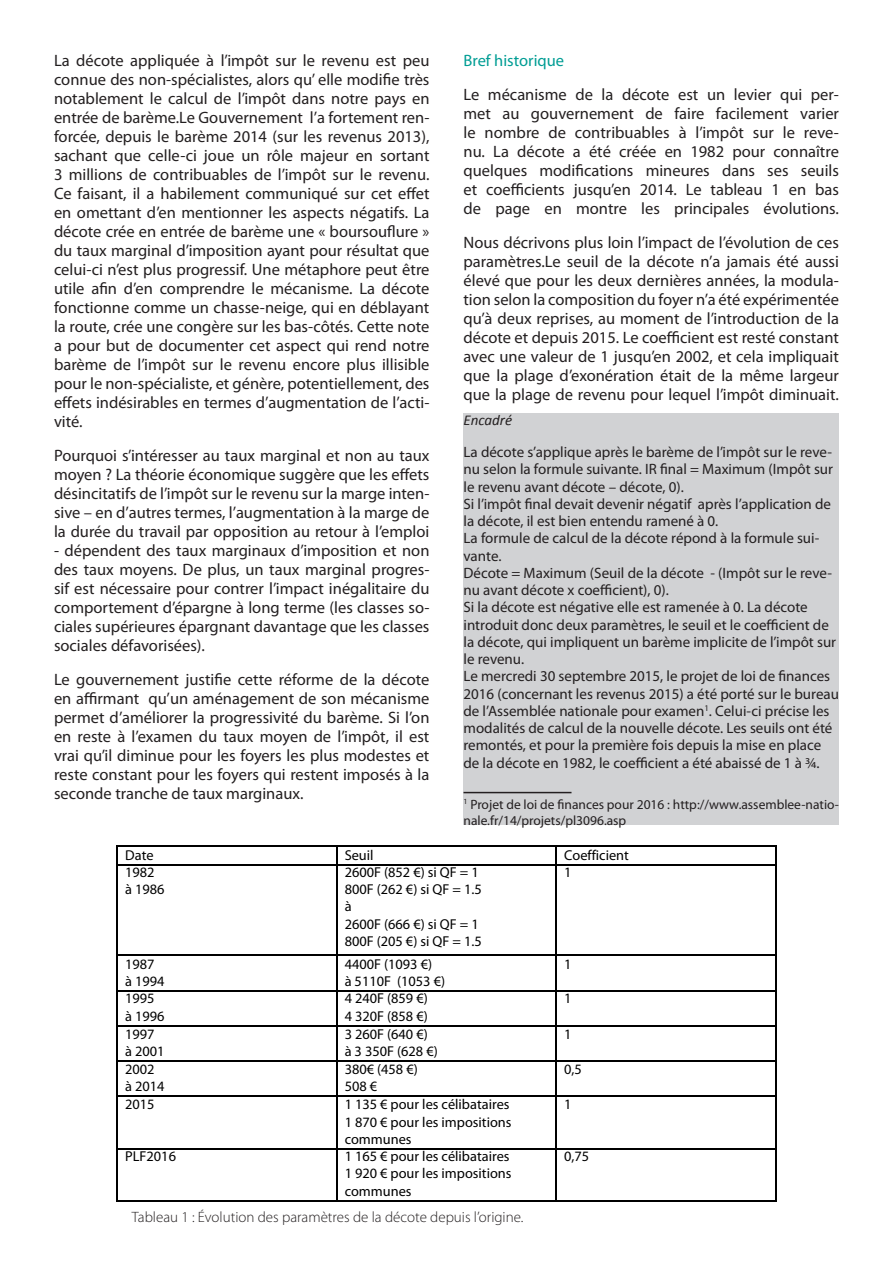
<style>
.page{position:relative;width:893px;height:1263px;background:#fff}
.page>*{position:absolute;margin:0;border:0;box-sizing:border-box;transform-origin:0 0}
.t1{font:16.5px/18.9px "Myriad Pro";color:#231f20;text-align:justify}
.t2{font:16.5px "Myriad Pro";color:#009d94}
.t3{font:15px/17.2px "Myriad Pro";color:#231f20}
.t4{font:300 15px "Myriad Pro";color:#231f20}
.t5{font:italic 15px "Calibri";color:#231f20}
.t6{font:14.4px/17.2px "Myriad Pro";color:#000}
.t7{font:13.5px/16.2px "Myriad Pro";color:#231f20}
</style>
<div class="page">
<div style="left:463px;top:414px;width:376px;height:411px;background:#d1d2d4"></div>
<hr style="left:463px;top:792px;width:108px;height:1px;background:#231f20">
<hr style="left:118px;top:845px;width:218px;height:2px;background:#000">
<hr style="left:337px;top:845px;width:219px;height:2px;background:#000">
<hr style="left:557px;top:845px;width:218px;height:2px;background:#000">
<svg style="left:117px;top:845px;width:1px;height:20px"></svg>
<hr style="left:118px;top:864px;width:218px;height:1px;background:#000">
<svg style="left:336px;top:845px;width:1px;height:20px"></svg>
<hr style="left:337px;top:864px;width:219px;height:1px;background:#000">
<svg style="left:556px;top:845px;width:1px;height:20px"></svg>
<hr style="left:557px;top:864px;width:218px;height:1px;background:#000">
<svg style="left:775px;top:845px;width:1px;height:20px"></svg>
<hr style="left:117px;top:865px;width:1px;height:89px;background:#000">
<hr style="left:336px;top:865px;width:1px;height:89px;background:#000">
<hr style="left:556px;top:865px;width:1px;height:89px;background:#000">
<hr style="left:775px;top:865px;width:1px;height:89px;background:#000">
<hr style="left:118px;top:954px;width:218px;height:2px;background:#000">
<hr style="left:337px;top:954px;width:219px;height:2px;background:#000">
<hr style="left:557px;top:954px;width:218px;height:2px;background:#000">
<hr style="left:117px;top:956px;width:1px;height:34px;background:#000">
<hr style="left:336px;top:956px;width:1px;height:34px;background:#000">
<hr style="left:556px;top:956px;width:1px;height:34px;background:#000">
<hr style="left:775px;top:956px;width:1px;height:34px;background:#000">
<hr style="left:118px;top:990px;width:218px;height:2px;background:#000">
<hr style="left:337px;top:990px;width:219px;height:2px;background:#000">
<hr style="left:557px;top:990px;width:218px;height:2px;background:#000">
<hr style="left:117px;top:992px;width:1px;height:33px;background:#000">
<hr style="left:336px;top:992px;width:1px;height:33px;background:#000">
<hr style="left:556px;top:992px;width:1px;height:33px;background:#000">
<hr style="left:775px;top:992px;width:1px;height:33px;background:#000">
<hr style="left:118px;top:1025px;width:218px;height:1px;background:#000">
<hr style="left:337px;top:1025px;width:219px;height:1px;background:#000">
<hr style="left:557px;top:1025px;width:218px;height:1px;background:#000">
<hr style="left:117px;top:1026px;width:1px;height:35px;background:#000">
<hr style="left:336px;top:1026px;width:1px;height:35px;background:#000">
<hr style="left:556px;top:1026px;width:1px;height:35px;background:#000">
<hr style="left:775px;top:1026px;width:1px;height:35px;background:#000">
<hr style="left:118px;top:1061px;width:218px;height:1px;background:#000">
<hr style="left:337px;top:1061px;width:219px;height:1px;background:#000">
<hr style="left:557px;top:1061px;width:218px;height:1px;background:#000">
<hr style="left:117px;top:1062px;width:1px;height:33px;background:#000">
<hr style="left:336px;top:1062px;width:1px;height:33px;background:#000">
<hr style="left:556px;top:1062px;width:1px;height:33px;background:#000">
<hr style="left:775px;top:1062px;width:1px;height:33px;background:#000">
<hr style="left:118px;top:1095px;width:218px;height:1px;background:#000">
<hr style="left:337px;top:1095px;width:219px;height:1px;background:#000">
<hr style="left:557px;top:1095px;width:218px;height:1px;background:#000">
<hr style="left:117px;top:1096px;width:1px;height:52px;background:#000">
<hr style="left:336px;top:1096px;width:1px;height:52px;background:#000">
<hr style="left:556px;top:1096px;width:1px;height:52px;background:#000">
<hr style="left:775px;top:1096px;width:1px;height:52px;background:#000">
<hr style="left:118px;top:1148px;width:218px;height:1px;background:#000">
<hr style="left:337px;top:1148px;width:219px;height:1px;background:#000">
<hr style="left:557px;top:1148px;width:218px;height:1px;background:#000">
<hr style="left:117px;top:1149px;width:1px;height:51px;background:#000">
<hr style="left:118px;top:1200px;width:218px;height:1px;background:#000">
<hr style="left:336px;top:1149px;width:1px;height:51px;background:#000">
<hr style="left:337px;top:1200px;width:219px;height:1px;background:#000">
<hr style="left:556px;top:1149px;width:1px;height:51px;background:#000">
<hr style="left:557px;top:1200px;width:218px;height:1px;background:#000">
<hr style="left:775px;top:1149px;width:1px;height:51px;background:#000">
<p class="t1" style="left:54px;top:51px;width:377px">La décote appliquée à l’impôt sur le revenu est peu connue des non-spécialistes, alors qu’ elle modifie très notablement le calcul de l’impôt dans notre pays en entrée de barème.Le Gouvernement l’a fortement ren&shy;forcée, depuis le barème 2014 (sur les revenus 2013), sachant que celle-ci joue un rôle majeur en sortant 3 millions de contribuables de l’impôt sur le revenu.<br>Ce faisant, il a habilement communiqué sur cet effet en omettant d’en mentionner les aspects négatifs. La décote crée en entrée de barème une « boursouflure » du taux marginal d’imposition ayant pour résultat que celui-ci n’est plus progressif. Une métaphore peut être utile afin d’en comprendre le mécanisme. La décote fonctionne comme un chasse-neige, qui en déblayant la route, crée une congère sur les bas-côtés. Cette note a pour but de documenter cet aspect qui rend notre barème de l’impôt sur le revenu encore plus illisible pour le non-spécialiste, et génère, potentiellement, des effets indésirables en termes d’augmentation de l’acti&shy;vité.</p>
<p class="t1" style="left:54px;top:446px;width:377px">Pourquoi s’intéresser au taux marginal et non au taux moyen ? La théorie économique suggère que les effets désincitatifs de l’impôt sur le revenu sur la marge inten&shy;sive – en d’autres termes, l’augmentation à la marge de la durée du travail par opposition au retour à l’emploi</p>
<p class="t1" style="left:54px;top:541px;width:377px">- dépendent des taux marginaux d’imposition et non des taux moyens. De plus, un taux marginal progres&shy;sif est nécessaire pour contrer l’impact inégalitaire du comportement d’épargne à long terme (les classes so&shy;ciales supérieures épargnant davantage que les classes sociales défavorisées).</p>
<p class="t1" style="left:54px;top:669px;width:377px">Le gouvernement justifie cette réforme de la décote en affirmant qu’un aménagement de son mécanisme permet d’améliorer la progressivité du barème. Si l’on en reste à l’examen du taux moyen de l’impôt, il est vrai qu’il diminue pour les foyers les plus modestes et reste constant pour les foyers qui restent imposés à la seconde tranche de taux marginaux.</p>
<p class="t2" style="left:463px;top:51px;width:102px">Bref historique</p>
<p class="t1" style="left:463px;top:85px;width:377px">Le mécanisme de la décote est un levier qui per&shy;met au gouvernement de faire facilement varier le nombre de contribuables à l’impôt sur le reve&shy;nu. La décote a été créée en 1982 pour connaître quelques modifications mineures dans ses seuils et coefficients jusqu’en 2014. Le tableau 1 en bas de page en montre les principales évolutions.</p>
<p class="t1" style="left:463px;top:233px;width:377px">Nous décrivons plus loin l’impact de l’évolution de ces paramètres.Le seuil de la décote n’a jamais été aussi élevé que pour les deux dernières années, la modula&shy;tion selon la composition du foyer n’a été expérimentée qu’à deux reprises, au moment de l’introduction de la décote et depuis 2015. Le coefficient est resté constant avec une valeur de 1 jusqu’en 2002, et cela impliquait que la plage d’exonération était de la même largeur que la plage de revenu pour lequel l’impôt diminuait.</p>
<p class="t5" style="left:463px;top:410px;width:50px">Encadré</p>
<p class="t3" style="left:463px;top:443px;width:377px">La décote s’applique après le barème de l’impôt sur le reve&shy;nu selon la formule suivante. IR final = Maximum (Impôt sur le revenu avant décote – décote, 0).<br>Si l’impôt final devait devenir négatif après l’application de la décote, il est bien entendu ramené à 0.<br>La formule de calcul de la décote répond à la formule sui&shy;vante.<br>Décote = Maximum (Seuil de la décote - (Impôt sur le reve&shy;nu avant décote x coefficient), 0).<br>Si la décote est négative elle est ramenée à 0. La décote introduit donc deux paramètres, le seuil et le coefficient de la décote, qui impliquent un barème implicite de l’impôt sur le revenu.<br>Le mercredi 30 septembre 2015, le projet de loi de finances 2016 (concernant les revenus 2015) a été porté sur le bureau de l’Assemblée nationale pour examen<sup>1</sup>. Celui-ci précise les modalités de calcul de la nouvelle décote. Les seuils ont été remontés, et pour la première fois depuis la mise en place de la décote en 1982, le coefficient a été abaissé de 1 à ¾.</p>
<p class="t7" style="left:463px;top:796px;width:377px"><sup>1</sup> Projet de loi de finances pour 2016 : http://www.assemblee-natio&shy;nale.fr/14/projets/pl3096.asp</p>
<p class="t6" style="left:125px;top:846px;width:30px">Date</p>
<p class="t6" style="left:345px;top:846px;width:30px">Seuil</p>
<p class="t6" style="left:564px;top:846px;width:66px">Coefficient</p>
<p class="t6" style="left:125px;top:863px;width:41px">1982 à 1986</p>
<p class="t6" style="left:345px;top:863px;width:139px">2600F (852 €) si QF = 1<br>800F (262 €) si QF = 1.5 à<br>2600F (666 €) si QF = 1<br>800F (205 €) si QF = 1.5</p>
<p class="t6" style="left:564px;top:863px;width:9px">1</p>
<p class="t6" style="left:125px;top:955px;width:41px">1987 à 1994</p>
<p class="t6" style="left:345px;top:955px;width:102px">4400F (1093 €)<br>à 5110F (1053 €)</p>
<p class="t6" style="left:564px;top:955px;width:9px">1</p>
<p class="t6" style="left:125px;top:989px;width:41px">1995 à 1996</p>
<p class="t6" style="left:345px;top:989px;width:85px">4 240F (859 €)<br>4 320F (858 €)</p>
<p class="t6" style="left:564px;top:989px;width:9px">1</p>
<p class="t6" style="left:125px;top:1025px;width:41px">1997 à 2001</p>
<p class="t6" style="left:345px;top:1025px;width:95px">3 260F (640 €) à 3 350F (628 €)</p>
<p class="t6" style="left:564px;top:1025px;width:9px">1</p>
<p class="t6" style="left:125px;top:1060px;width:41px">2002 à 2014</p>
<p class="t6" style="left:345px;top:1060px;width:75px">380€ (458 €)<br>508 €</p>
<p class="t6" style="left:564px;top:1060px;width:19px">0,5</p>
<p class="t6" style="left:125px;top:1096px;width:31px">2015</p>
<p class="t6" style="left:345px;top:1096px;width:168px">1 135 € pour les célibataires<br>1 870 € pour les impositions communes</p>
<p class="t6" style="left:564px;top:1096px;width:9px">1</p>
<p class="t6" style="left:125px;top:1147px;width:52px">PLF2016</p>
<p class="t6" style="left:345px;top:1147px;width:168px">1 165 € pour les célibataires<br>1 920 € pour les impositions communes</p>
<p class="t6" style="left:564px;top:1147px;width:27px">0,75</p>
<p class="t4" style="left:132px;top:1208px;width:393px">Tableau 1 : Évolution des paramètres de la décote depuis l’origine.</p>
</div>
